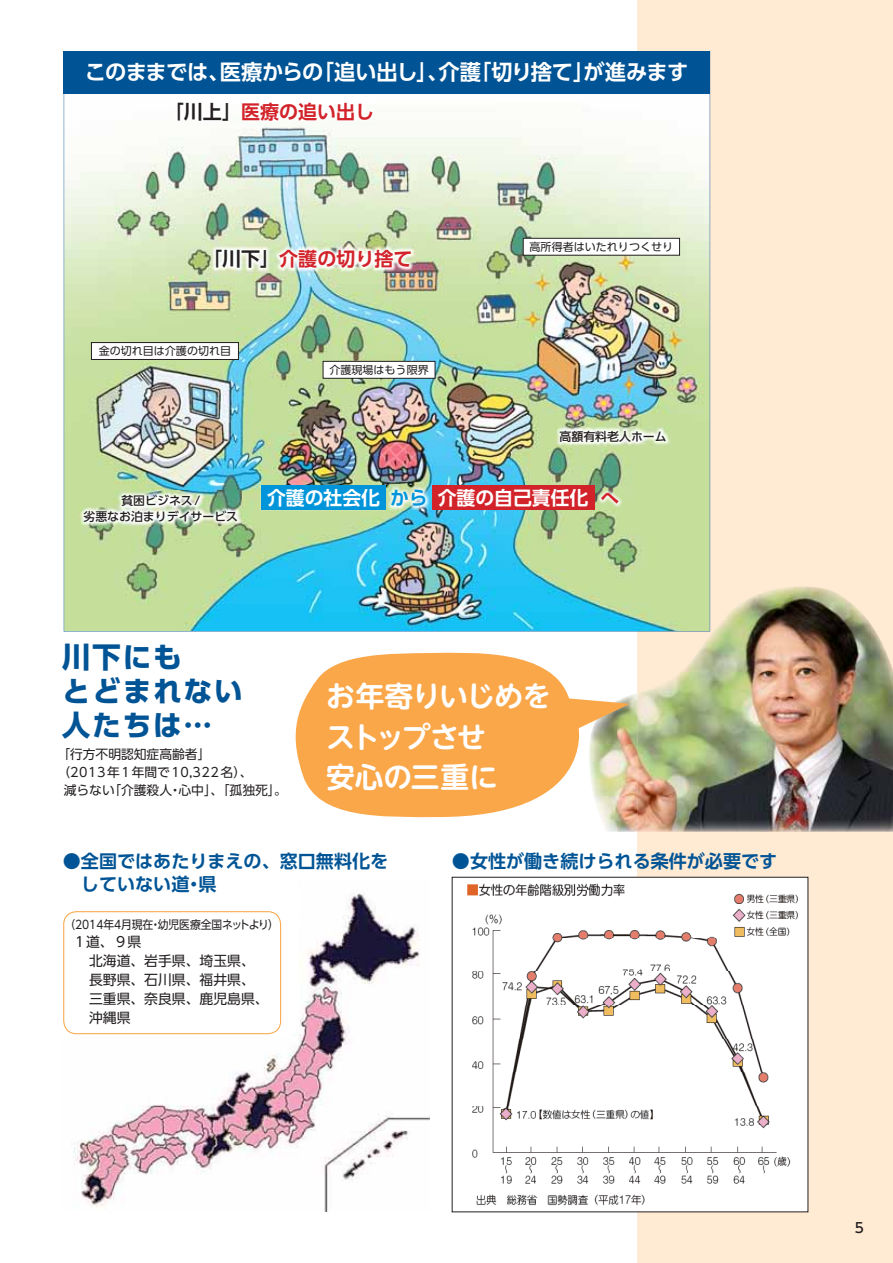
<style>
.page{position:relative;width:893px;height:1263px;background:#fff}
.page>*{position:absolute;margin:0;border:0;box-sizing:border-box;transform-origin:0 0}
.t1{font:28.65px/40.3px "UD Shin M Go Pro De Bold 90 msp RKSJ H";letter-spacing:-.02em;color:#fff}
.t2{font:28.65px/34px "UD Shin Go Pro Bold 90 msp RKSJ H";letter-spacing:.06em;color:#005495}
.t3{font:21.3px "UD Shin Go Pro De Bold 90 msp RKSJ H";letter-spacing:-.03em;color:#fff}
.t4{font:19.05px "UD Shin Go Pro De Bold 90 msp RKSJ H";color:#d2232a}
.t5{font:18.9px "UD Shin Go Pro De Bold 90 msp RKSJ H";color:#fff}
.t6{font:18.9px "UD Shin Go Pro De Bold 90 msp RKSJ H";color:#d2232a}
.t7{font:18px "UD Shin Go Pro De Bold 90 msp RKSJ H";color:#005495}
.t8{font:13.8px/19.2px "UD Shin Go Pro Regular 90 msp RKSJ H";color:#231f20}
.t9{font:13.8px "UD Shin Go Pro Medium 90 msp RKSJ H";color:#231f20}
.t10{font:12.75px "UD Shin Go Pro Regular 90 msp RKSJ H";color:#231f20}
.t11{font:12.75px "UD Shin Go Pro Regular 90 msp RKSJ H";letter-spacing:.05em;color:#231f20}
.t12{font:11.85px "UD Shin Go Pro Medium 90 msp RKSJ H";color:#231f20}
.t13{font:11.7px "UD Shin Go Pro Regular 90 msp RKSJ H";color:#231f20;scale:.92 1}
.t14{font:10.95px "UD Shin Go Pro Regular 90 msp RKSJ H";color:#231f20}
.s1{color:#231f20}
.s2{color:#0095da}
</style>
<div class="page">
<div style="left:638px;top:0;width:255px;height:1263px;background:#ffead4"></div>
<img style="left:64px;top:94px;width:646px;height:537px">
<img style="left:73px;top:893px;width:356px;height:319px">
<div style="left:41px;top:873px;width:259px;height:165px;background:#fff;border-radius:18px"></div>
<div style="left:64px;top:51px;width:646px;height:43px;background:#005495"></div>
<div style="left:452px;top:877px;width:356px;height:335px;background:#fff"></div>
<img style="left:467px;top:883px;width:331px;height:323px">
<img style="left:602px;top:693px;width:36px;height:139px">
<img style="left:638px;top:586px;width:255px;height:246px">
<svg style="left:295px;top:652px;width:335px;height:167px;fill:#faa74a"></svg>
<img style="left:174px;top:98px;width:203px;height:27px">
<img style="left:212px;top:245px;width:203px;height:27px">
<div style="left:261px;top:486px;width:125px;height:24px;background:#0095da"></div>
<img style="left:387px;top:485px;width:43px;height:25px">
<div style="left:432px;top:486px;width:162px;height:24px;background:#d2232a"></div>
<img style="left:79px;top:491px;width:163px;height:35px">
<img style="left:555px;top:426px;width:115px;height:20px">
<div style="left:523px;top:238px;width:156px;height:17px;background:#fff"></div>
<div style="left:523px;top:238px;width:157px;height:17px;border:1px solid #231f20"></div>
<div style="left:91px;top:343px;width:147px;height:16px;background:#fff"></div>
<div style="left:91px;top:342px;width:148px;height:18px;border:1px solid #231f20"></div>
<div style="left:323px;top:361px;width:112px;height:17px;background:#fff"></div>
<div style="left:323px;top:361px;width:112px;height:17px;border:1px solid #231f20"></div>
<div style="left:63px;top:911px;width:218px;height:123px;border:1px solid #faa74a;border-radius:13px"></div>
<img style="left:597px;top:489px;width:26px;height:19px">
<h2 class="t3" style="left:85px;top:64px;width:605px">このままでは、医療からの「追い出し」、介護「切り捨て」が進みます</h2>
<h3 class="t4" style="left:165px;top:104px;width:211px"><span class="s1">「川上」</span>医療の追い出し</h3>
<h3 class="t4" style="left:203px;top:252px;width:211px"><span class="s1">「川下」</span>介護の切り捨て</h3>
<p class="t14" style="left:99px;top:347px;width:134px">金の切れ目は介護の切れ目</p>
<p class="t14" style="left:329px;top:366px;width:101px">介護現場はもう限界</p>
<p class="t14" style="left:530px;top:243px;width:145px">高所得者はいたれりつくせり</p>
<p class="t12" style="left:559px;top:432px;width:109px">高額有料老人ホーム</p>
<p class="t12" style="left:121px;top:496px;width:80px">貧困ビジネス/</p>
<h3 class="t5" style="left:267px;top:491px;width:323px">介護の社会化<span class="s2">から</span>介護の自己責任化</h3>
<p class="t12" style="left:83px;top:512px;width:156px">劣悪なお泊まりデイサービス</p>
<h3 class="t6" style="left:600px;top:491px;width:20px">へ</h3>
<h1 class="t2" style="left:62px;top:644px;width:182px">川下にも<br>とどまれない人たちは…</h1>
<p class="t10" style="left:57px;top:749px;width:155px">「行方不明認知症高齢者」</p>
<p class="t11" style="left:57px;top:767px;width:197px">（2013年1年間で10,322名）、</p>
<p class="t10" style="left:64px;top:785px;width:225px">減らない「介護殺人・心中」、「孤独死」。</p>
<h1 class="t1" style="left:326px;top:680px;width:226px">お年寄りいじめをストップさせ<br>安心の三重に</h1>
<h3 class="t7" style="left:63px;top:855px;width:327px">●全国ではあたりまえの、窓口無料化を</h3>
<h3 class="t7" style="left:452px;top:855px;width:327px">●女性が働き続けられる条件が必要です</h3>
<h3 class="t7" style="left:63px;top:878px;width:155px">　していない道・県</h3>
<p class="t13" style="left:64px;top:920px;width:235px">（2014年4月現在・幼児医療全国ネットより）</p>
<p class="t8" style="left:75px;top:934px;width:195px">1道、９県<br>　北海道、岩手県、埼玉県、　長野県、石川県、福井県、　三重県、奈良県、鹿児島県、　沖縄県</p>
<p class="t9" style="left:855px;top:1222px;width:11px">5</p>
</div>
